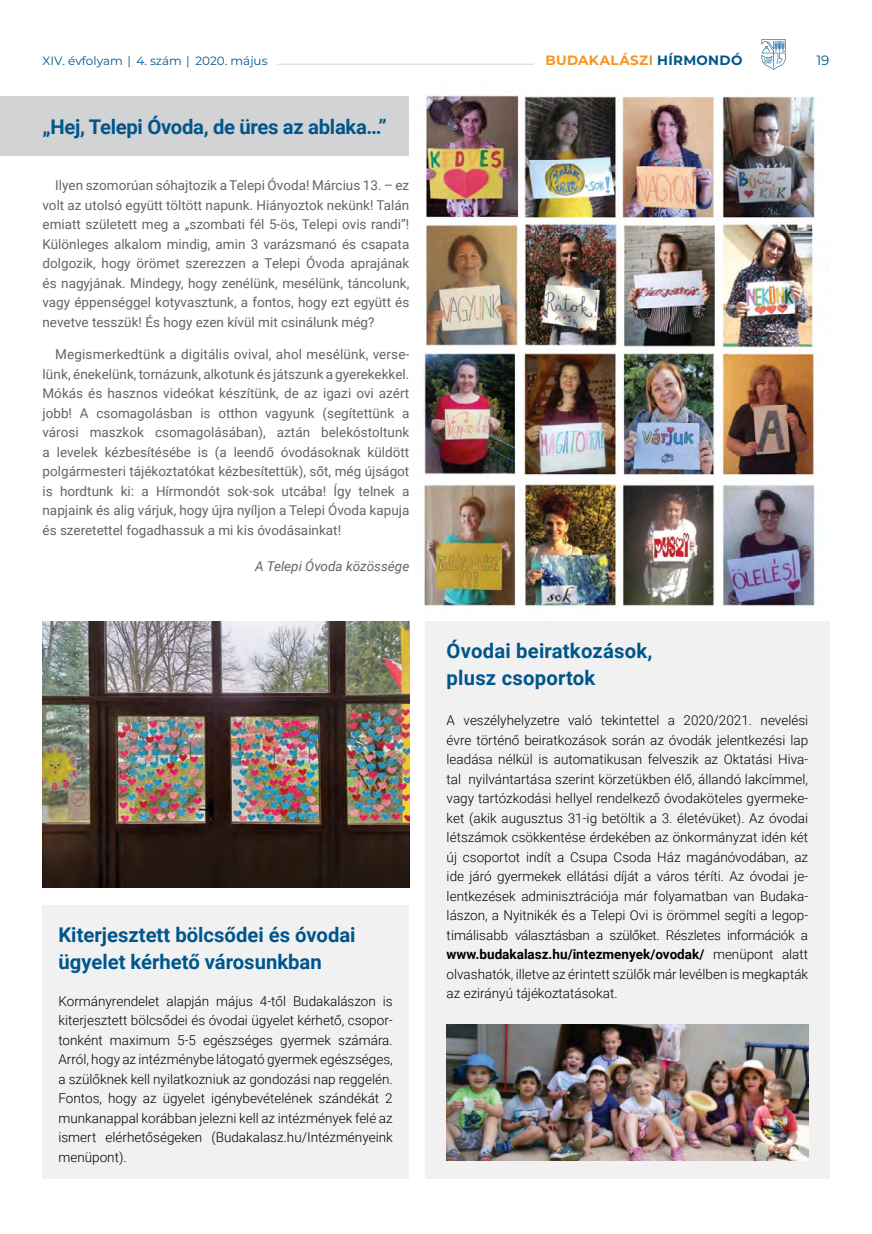
<style>
.page{position:relative;width:872px;height:1234px;background:#fff}
.page>*{position:absolute;margin:0;border:0;box-sizing:border-box;transform-origin:0 0}
.t1{font:700 20.25px/27px "Roboto";color:#00568b}
.t2{font:300 13.5px/19.5px "Roboto";color:#000;text-align:justify}
.t3{font:13.5px/19.5px "Roboto";color:#636466;text-align:justify}
.t4{font:italic 13.5px "Roboto";color:#636466}
.t5{font:700 13.5px "Montserrat";letter-spacing:.025em;color:#f7941e}
.t6{font:13.5px "Montserrat";color:#00568b}
.t7{font:12px "Montserrat";color:#00568b}
.s1{color:#00568b}
.s2{font-weight:700}
</style>
<div class="page">
<hr style="left:277px;top:64px;width:256px;height:1px;background:#d1d3d4">
<svg style="left:761px;top:39px;width:25px;height:31px"></svg>
<div style="left:0;top:97px;width:429px;height:59px;background:#d1d3d4"></div>
<img style="left:409px;top:95px;width:407px;height:513px">
<div style="left:425px;top:621px;width:404px;height:557px;background:#f1f1f2"></div>
<div style="left:43px;top:905px;width:366px;height:273px;background:#f1f1f2"></div>
<img style="left:43px;top:621px;width:366px;height:265px">
<img style="left:446px;top:1024px;width:362px;height:136px">
<p class="t7" style="left:43px;top:52px;width:226px">XIV. évfolyam | 4. szám | 2020. május</p>
<p class="t5" style="left:545px;top:50px;width:198px">BUDAKALÁSZI <span class="s1">HÍRMONDÓ</span></p>
<p class="t6" style="left:816px;top:51px;width:15px">19</p>
<h1 class="t1" style="left:43px;top:113px;width:346px">„Hej, Telepi Óvoda, de üres az ablaka…”</h1>
<p class="t3" style="left:43px;top:175px;width:368px;text-indent:13px">Ilyen szomorúan sóhajtozik a Telepi Óvoda! Március 13. – ez volt az utolsó együtt töltött napunk. Hiányoztok nekünk! Talán emiatt született meg a „szombati fél 5-ös, Telepi ovis randi”!<br>Különleges alkalom mindig, amin 3 varázsmanó és csapata dolgozik, hogy örömet szerezzen a Telepi Óvoda aprajának és nagyjának. Mindegy, hogy zenélünk, mesélünk, táncolunk, vagy éppenséggel kotyvasztunk, a fontos, hogy ezt együtt és nevetve tesszük! És hogy ezen kívül mit csinálunk még?</p>
<p class="t3" style="left:43px;top:344px;width:368px;text-indent:13px">Megismerkedtünk a digitális ovival, ahol mesélünk, verse&shy;lünk, énekelünk, tornázunk, alkotunk és játszunk a gyerekekkel.<br>Mókás és hasznos videókat készítünk, de az igazi ovi azért jobb! A csomagolásban is otthon vagyunk (segítettünk a városi maszkok csomagolásában), aztán belekóstoltunk a levelek kézbesítésébe is (a leendő óvodásoknak küldött polgármesteri tájékoztatókat kézbesítettük), sőt, még újságot is hordtunk ki: a Hírmondót sok-sok utcába! Így telnek a napjaink és alig várjuk, hogy újra nyíljon a Telepi Óvoda kapuja és szeretettel fogadhassuk a mi kis óvodásainkat!</p>
<p class="t4" style="left:255px;top:557px;width:156px">A Telepi Óvoda közössége</p>
<h1 class="t1" style="left:58px;top:920px;width:299px">Kiterjesztett bölcsődei és óvodai ügyelet kérhető városunkban</h1>
<p class="t2" style="left:58px;top:990px;width:336px">Kormányrendelet alapján május 4-től Budakalászon is kiterjesztett bölcsődei és óvodai ügyelet kérhető, csopor&shy;tonként maximum 5-5 egészséges gyermek számára.<br>Arról, hogy az intézménybe látogató gyermek egészséges, a szülőknek kell nyilatkozniuk az gondozási nap reggelén.<br>Fontos, hogy az ügyelet igénybevételének szándékát 2 munkanappal korábban jelezni kell az intézmények felé az ismert elérhetőségeken (Budakalasz.hu/Intézményeink menüpont).</p>
<h1 class="t1" style="left:446px;top:636px;width:207px">Óvodai beiratkozások, plusz csoportok</h1>
<p class="t2" style="left:446px;top:709px;width:363px">A veszélyhelyzetre való tekintettel a 2020/2021. nevelési évre történő beiratkozások során az óvodák jelentkezési lap leadása nélkül is automatikusan felveszik az Oktatási Hiva&shy;tal nyilvántartása szerint körzetükben élő, állandó lakcímmel, vagy tartózkodási hellyel rendelkező óvodaköteles gyermeke&shy;ket (akik augusztus 31-ig betöltik a 3. életévüket). Az óvodai létszámok csökkentése érdekében az önkormányzat idén két új csoportot indít a Csupa Csoda Ház magánóvodában, az ide járó gyermekek ellátási díját a város téríti. Az óvodai je&shy;lentkezések adminisztrációja már folyamatban van Budaka&shy;lászon, a Nyitnikék és a Telepi Ovi is örömmel segíti a legop&shy;timálisabb választásban a szülőket. Részletes információk a <span class="s2">www.budakalasz.hu/intezmenyek/ovodak/</span> menüpont alatt olvashatók, illetve az érintett szülők már levélben is megkapták az ezirányú tájékoztatásokat.</p>
</div>
